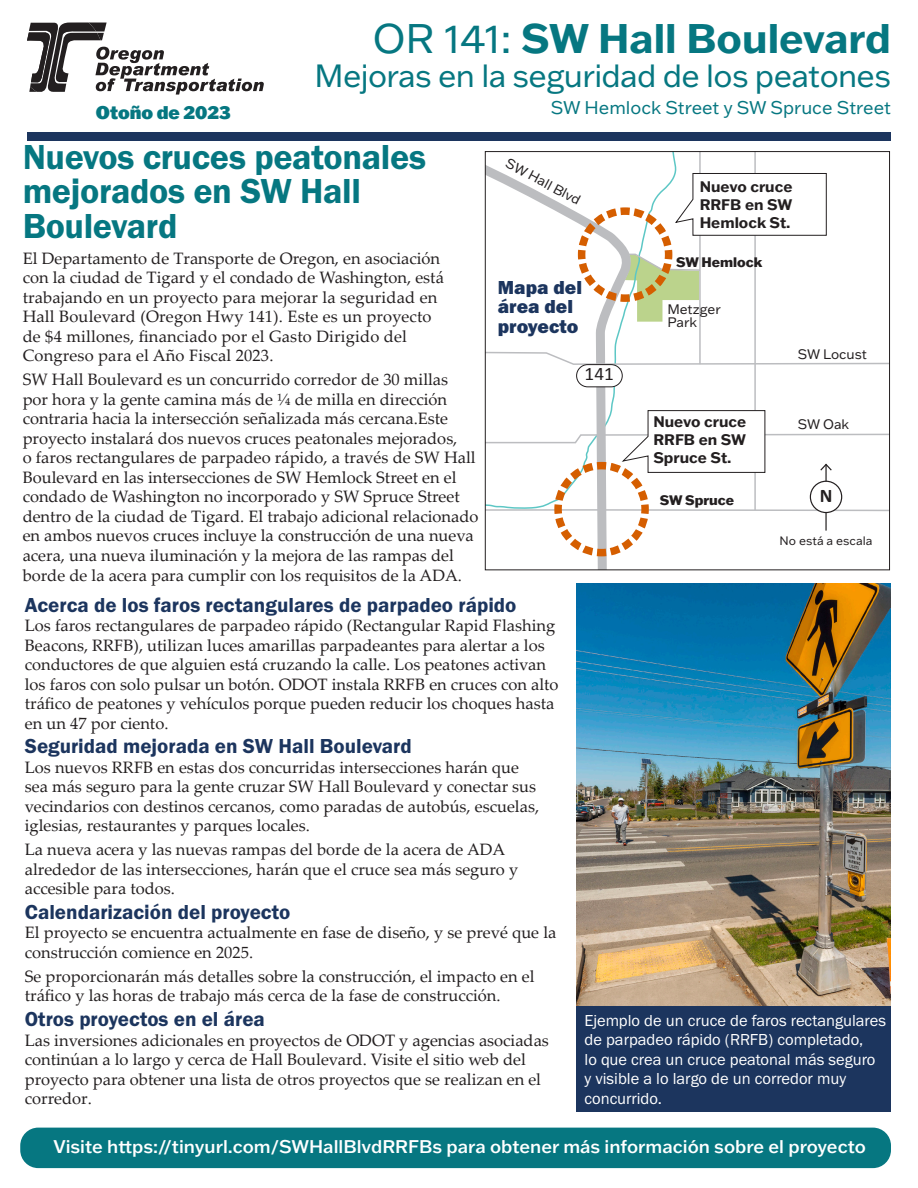
<style>
.page{position:relative;width:918px;height:1188px;background:#fff}
.page>*{position:absolute;margin:0;border:0;box-sizing:border-box;transform-origin:0 0}
.t1{font:700 40.5px "Franklin Gothic ATF";color:#067781}
.t2{font:36px/34.5px "Franklin Gothic URW Dem";letter-spacing:-.01em;color:#067781}
.t3{font:31.5px "Franklin Gothic ATF";letter-spacing:-.02em;color:#067781}
.Paragraph_Style{font:21px "Franklin Gothic URW Dem";color:#1c355e}
.Paragraph_Style-2{font:19.5px/19.5px "Franklin Gothic URW Hea";color:#1c355e}
.t4{font:19.2px "Calibri";color:#231f20}
.t5{font:700 19.2px "Calibri";color:#231f20}
.Paragraph_Style-3{font:500 18px "Franklin Gothic ATF";color:#fff}
.t6{font:18px "Franklin Gothic ATF";color:#067781}
.t7{font:900 18px "Franklin Gothic ATF";color:#067781}
.Paragraph_Style-4{font:16.5px/19.5px "Palatino Linotype";color:#231f20}
.Paragraph_Style-5{font:16.5px/19.5px "Franklin Gothic URW Boo";color:#fff}
.t8{font:700 15px/18px "Franklin Gothic ATF";color:#231f20;text-align:justify}
.t9{font:13.5px/13.5px "Franklin Gothic ATF";color:#231f20}
.t10{font:800 13.5px "Franklin Gothic ATF";color:#231f20}
.t11{font:12px "Franklin Gothic ATF";color:#231f20}
.s1{font-weight:400}
</style>
<div class="page">
<div style="left:577px;top:993px;width:314px;height:119px;background:#1c355e"></div>
<svg style="left:27px;top:22px;width:237px;height:73px"></svg>
<div style="left:27px;top:132px;width:864px;height:9px;background:#1c355e"></div>
<div style="left:20px;top:1128px;width:871px;height:40px;background:#067781;border-radius:18px"></div>
<img style="left:577px;top:584px;width:314px;height:421px">
<svg style="left:487px;top:166px;width:136px;height:402px"></svg>
<hr style="left:699px;top:152px;width:2px;height:212px;background:#bcbdc0">
<hr style="left:754px;top:152px;width:2px;height:358px;background:#bcbdc0">
<svg style="left:487px;top:351px;width:401px;height:15px"></svg>
<svg style="left:574px;top:173px;width:253px;height:149px"></svg>
<div style="left:577px;top:365px;width:45px;height:22px;background:#fff;border-radius:11px"></div>
<div style="left:576px;top:364px;width:47px;height:23px;border:1px solid #231f20;border-radius:11px"></div>
<svg style="left:487px;top:410px;width:401px;height:151px"></svg>
<p class="t1" style="left:373px;top:11px;width:520px"><span class="s1">OR 141:</span> SW Hall Boulevard</p>
<p class="t3" style="left:315px;top:55px;width:578px">Mejoras en la seguridad de los peatones</p>
<p class="t7" style="left:96px;top:101px;width:136px">Otoño de 2023</p>
<p class="t6" style="left:551px;top:96px;width:342px">SW Hemlock Street y SW Spruce Street</p>
<p class="t2" style="left:23px;top:139px;width:405px">Nuevos cruces peatonales mejorados en SW Hall<br>Boulevard</p>
<p class="Paragraph_Style-4" style="left:23px;top:248px;width:423px">El Departamento de Transporte de Oregon, en asociación con la ciudad de Tigard y el condado de Washington, está trabajando en un proyecto para mejorar la seguridad en</p>
<p class="Paragraph_Style-4" style="left:23px;top:306px;width:410px">Hall Boulevard (Oregon Hwy 141). Este es un proyecto</p>
<p class="Paragraph_Style-4" style="left:23px;top:326px;width:386px">de $4 millones, financiado por el Gasto Dirigido del<br>Congreso para el Año Fiscal 2023.</p>
<p class="Paragraph_Style-4" style="left:23px;top:369px;width:436px">SW Hall Boulevard es un concurrido corredor de 30 millas por hora y la gente camina más de ¼ de milla en dirección contraria hacia la intersección señalizada más cercana.Este proyecto instalará dos nuevos cruces peatonales mejorados,</p>
<p class="Paragraph_Style-4" style="left:23px;top:447px;width:457px">o faros rectangulares de parpadeo rápido, a través de SW Hall Boulevard en las intersecciones de SW Hemlock Street en el condado de Washington no incorporado y SW Spruce Street dentro de la ciudad de Tigard. El trabajo adicional relacionado en ambos nuevos cruces incluye la construcción de una nueva acera, una nueva iluminación y la mejora de las rampas del borde de la acera para cumplir con los requisitos de la ADA.</p>
<p class="t9" style="left:510px;top:156px;width:84px;rotate:28deg">SW Hall Blvd</p>
<p class="t8" style="left:700px;top:177px;width:94px">Nuevo cruce RRFB en SW Hemlock St.</p>
<p class="t10" style="left:676px;top:253px;width:88px">SW Hemlock</p>
<p class="Paragraph_Style-2" style="left:498px;top:277px;width:86px">Mapa del área del proyecto</p>
<p class="t9" style="left:667px;top:302px;width:55px">Metzger<br>Park</p>
<p class="t9" style="left:798px;top:347px;width:71px">SW Locust</p>
<p class="t4" style="left:585px;top:362px;width:31px">141</p>
<p class="t8" style="left:653px;top:412px;width:94px">Nuevo cruce RRFB en SW Spruce St.</p>
<p class="t9" style="left:798px;top:417px;width:53px">SW Oak</p>
<p class="t5" style="left:820px;top:483px;width:14px">N</p>
<p class="t11" style="left:780px;top:532px;width:94px">No está a escala</p>
<p class="t10" style="left:660px;top:491px;width:76px">SW Spruce</p>
<p class="Paragraph_Style" style="left:25px;top:592px;width:493px">Acerca de los faros rectangulares de parpadeo rápido</p>
<p class="Paragraph_Style-4" style="left:25px;top:615px;width:535px">Los faros rectangulares de parpadeo rápido (Rectangular Rapid Flashing Beacons, RRFB), utilizan luces amarillas parpadeantes para alertar a los conductores de que alguien está cruzando la calle. Los peatones activan los faros con solo pulsar un botón. ODOT instala RRFB en cruces con alto tráfico de peatones y vehículos porque pueden reducir los choques hasta en un 47 por ciento.</p>
<p class="Paragraph_Style" style="left:25px;top:733px;width:388px">Seguridad mejorada en SW Hall Boulevard</p>
<p class="Paragraph_Style-4" style="left:25px;top:757px;width:516px">Los nuevos RRFB en estas dos concurridas intersecciones harán que sea más seguro para la gente cruzar SW Hall Boulevard y conectar sus vecindarios con destinos cercanos, como paradas de autobús, escuelas, iglesias, restaurantes y parques locales.</p>
<p class="Paragraph_Style-4" style="left:25px;top:839px;width:495px">La nueva acera y las nuevas rampas del borde de la acera de ADA alrededor de las intersecciones, harán que el cruce sea más seguro y accesible para todos.</p>
<p class="Paragraph_Style" style="left:25px;top:899px;width:267px">Calendarización del proyecto</p>
<p class="Paragraph_Style-4" style="left:25px;top:922px;width:533px">El proyecto se encuentra actualmente en fase de diseño, y se prevé que la construcción comience en 2025.</p>
<p class="Paragraph_Style-4" style="left:25px;top:966px;width:511px">Se proporcionarán más detalles sobre la construcción, el impacto en el tráfico y las horas de trabajo más cerca de la fase de construcción.</p>
<p class="Paragraph_Style" style="left:25px;top:1006px;width:242px">Otros proyectos en el área</p>
<p class="Paragraph_Style-4" style="left:25px;top:1030px;width:526px">Las inversiones adicionales en proyectos de ODOT y agencias asociadas continúan a lo largo y cerca de Hall Boulevard. Visite el sitio web del proyecto para obtener una lista de otros proyectos que se realizan en el corredor.</p>
<p class="Paragraph_Style-3" style="left:53px;top:1135px;width:814px">Visite https://tinyurl.com/SWHallBlvdRRFBs para obtener más información sobre el proyecto</p>
<p class="Paragraph_Style-5" style="left:585px;top:1010px;width:303px">Ejemplo de un cruce de faros rectangulares de parpadeo rápido (RRFB) completado,<br>lo que crea un cruce peatonal más seguro y visible a lo largo de un corredor muy concurrido.</p>
</div>
